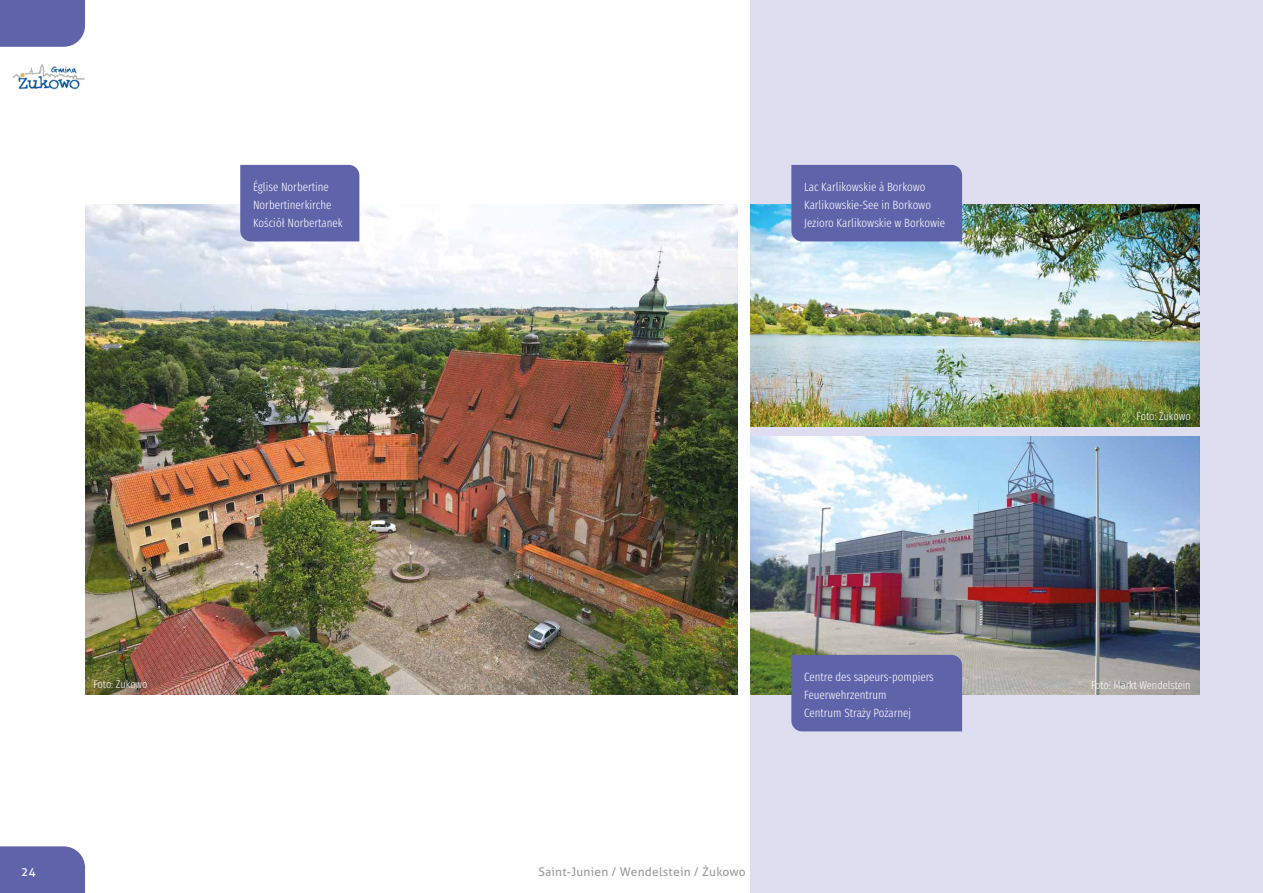
<style>
.page{position:relative;width:1263px;height:893px;background:#fff}
.page>*{position:absolute;margin:0;border:0;box-sizing:border-box;transform-origin:0 0}
.t1{font:300 12px/18px "Fira Sans Compressed";color:#fff}
.t2{font:12px "Aller";letter-spacing:.02em;color:#9d9d9c}
.t3{font:12px "Aller";color:#fff}
.t4{font:300 11.25px "Fira Sans Compressed";color:#fff}
</style>
<div class="page">
<div style="left:750px;top:0;width:513px;height:893px;background:#dfdef0"></div>
<div style="left:0;top:846px;width:85px;height:47px;background:#5f63aa"></div>
<div style="left:0;top:0;width:85px;height:47px;background:#5f63aa"></div>
<img style="left:12px;top:64px;width:73px;height:26px">
<img style="left:85px;top:205px;width:653px;height:489px">
<img style="left:750px;top:205px;width:449px;height:222px">
<img style="left:750px;top:437px;width:449px;height:257px">
<div style="left:240px;top:165px;width:119px;height:76px;background:#5f63aa"></div>
<div style="left:791px;top:165px;width:171px;height:76px;background:#5f63aa"></div>
<div style="left:791px;top:655px;width:171px;height:76px;background:#5f63aa"></div>
<p class="t1" style="left:253px;top:177px;width:91px">Église Norbertine<br>Norbertinerkirche<br>Kościół Norbertanek</p>
<p class="t1" style="left:804px;top:177px;width:142px">Lac Karlikowskie à Borkowo<br>Karlikowskie-See in Borkowo<br>Jezioro Karlikowskie w Borkowie</p>
<p class="t4" style="left:94px;top:676px;width:56px">Foto: Żukowo</p>
<p class="t1" style="left:804px;top:667px;width:131px">Centre des sapeurs-pompiers<br>Feuerwehrzentrum<br>Centrum Straży Pożarnej</p>
<p class="t3" style="left:21px;top:865px;width:16px">24</p>
<p class="t2" style="left:538px;top:865px;width:209px">Saint-Junien / Wendelstein / Żukowo</p>
<p class="t4" style="left:1137px;top:408px;width:56px">Foto: Żukowo</p>
<p class="t4" style="left:1091px;top:677px;width:101px">Foto: Markt Wendelstein</p>
</div>
